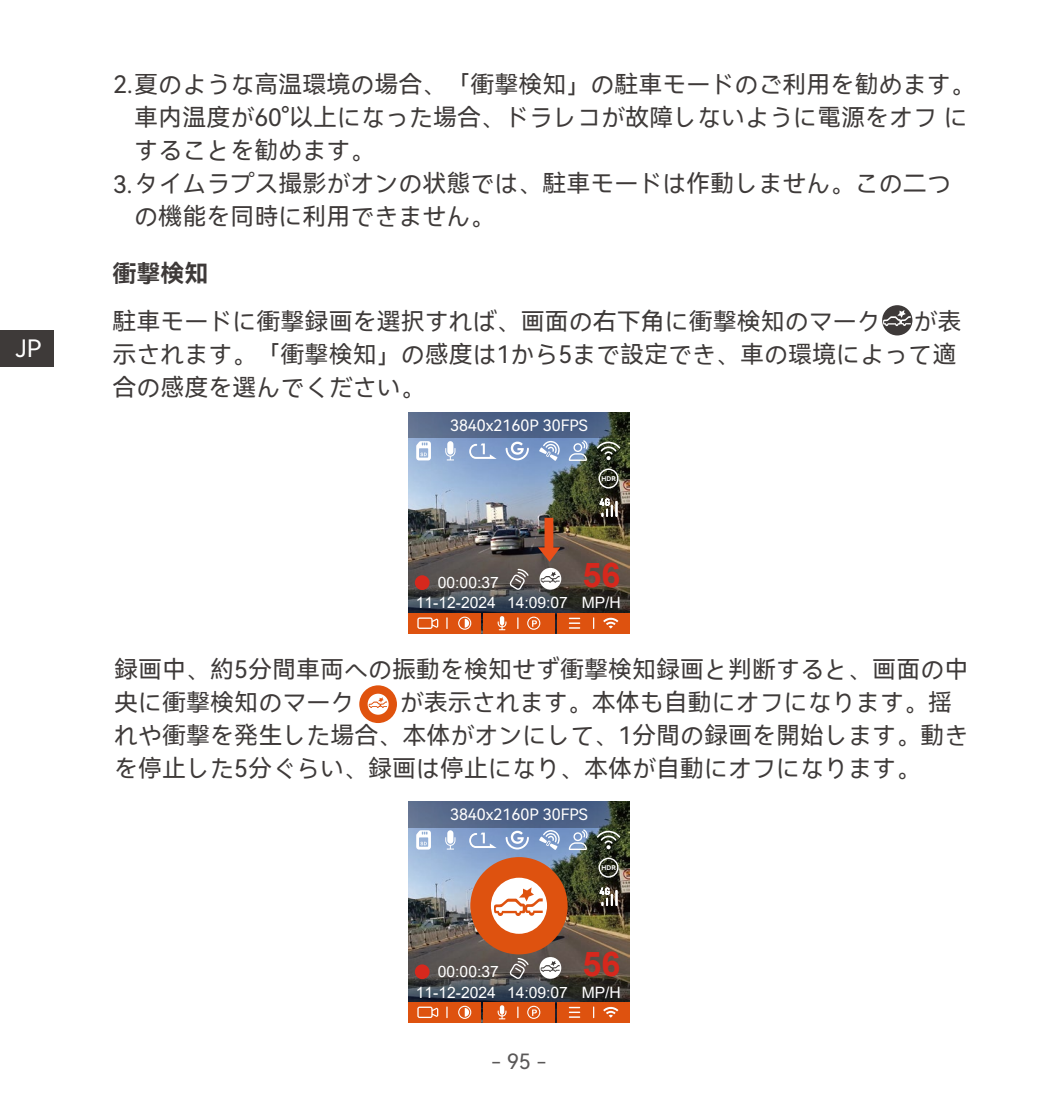
<style>
.page{position:relative;width:1038px;height:1106px;background:#fff}
.page>*{position:absolute;margin:0;border:0;box-sizing:border-box;transform-origin:0 0}
.t1{font:700 34.2px "Arial";color:#d6281d}
.t2{font:24px/33px "Harmony OS Sans SC";color:#3e3a39}
.t3{font:24px "Harmony OS Sans SC Bold";color:#3e3a39}
.t4{font:24px "Harmony OS Sans SC";color:#fff}
.t5{font:21px "Harmony OS Sans SC";color:#5a5858}
.t6{font:15.6px/20.4px "Arial";color:#fff}
.t7{font:15.6px "Harmony OS Sans SC";color:#fff}
.t8{font:6.6px "Harmony OS Sans SC Bold";color:#fff}
</style>
<div class="page">
<div style="left:0;top:330px;width:53px;height:37px;background:#3e3a39"></div>
<div style="left:359px;top:685px;width:38px;height:38px;background:#e0530e;border-radius:50%"></div>
<svg style="left:367px;top:693px;width:21px;height:21px"></svg>
<svg style="left:882px;top:305px;width:30px;height:30px"></svg>
<img style="left:408px;top:438px;width:221px;height:195px">
<div style="left:415px;top:575px;width:14px;height:15px;background:#d6281d;border-radius:7px"></div>
<svg style="left:509px;top:569px;width:19px;height:21px"></svg>
<svg style="left:539px;top:568px;width:22px;height:21px"></svg>
<svg style="left:408px;top:412px;width:221px;height:26px;background:#4b5e7d"></svg>
<div style="left:408px;top:613px;width:72px;height:20px;background:#de520f"></div>
<svg style="left:458px;top:616px;width:13px;height:13px"></svg>
<svg style="left:446px;top:617px;width:1px;height:12px"></svg>
<svg style="left:417px;top:617px;width:21px;height:12px"></svg>
<div style="left:483px;top:613px;width:72px;height:20px;background:#de520f"></div>
<svg style="left:497px;top:616px;width:9px;height:14px"></svg>
<svg style="left:517px;top:617px;width:1px;height:12px"></svg>
<svg style="left:527px;top:616px;width:13px;height:13px"></svg>
<div style="left:557px;top:613px;width:72px;height:20px;background:#de520f"></div>
<svg style="left:593px;top:617px;width:1px;height:12px"></svg>
<svg style="left:569px;top:617px;width:11px;height:11px"></svg>
<svg style="left:603px;top:618px;width:15px;height:10px"></svg>
<svg style="left:416px;top:441px;width:15px;height:19px"></svg>
<svg style="left:597px;top:441px;width:23px;height:19px"></svg>
<svg style="left:568px;top:440px;width:19px;height:21px"></svg>
<svg style="left:539px;top:441px;width:20px;height:20px"></svg>
<svg style="left:505px;top:441px;width:24px;height:19px"></svg>
<svg style="left:469px;top:443px;width:27px;height:16px"></svg>
<div style="left:447px;top:441px;width:6px;height:13px;background:#fff;border-radius:3px"></div>
<svg style="left:445px;top:448px;width:10px;height:12px"></svg>
<div style="left:598px;top:468px;width:20px;height:20px;border:1px solid #fff;border-radius:50%"></div>
<svg style="left:599px;top:498px;width:18px;height:19px"></svg>
<svg style="left:538px;top:518px;width:22px;height:44px"></svg>
<img style="left:408px;top:827px;width:221px;height:195px">
<div style="left:415px;top:964px;width:14px;height:15px;background:#d6281d;border-radius:7px"></div>
<svg style="left:509px;top:958px;width:19px;height:21px"></svg>
<svg style="left:539px;top:957px;width:22px;height:21px"></svg>
<svg style="left:408px;top:801px;width:221px;height:26px;background:#4b5e7d"></svg>
<div style="left:408px;top:1002px;width:72px;height:20px;background:#de520f"></div>
<svg style="left:458px;top:1005px;width:13px;height:13px"></svg>
<svg style="left:446px;top:1006px;width:1px;height:12px"></svg>
<svg style="left:417px;top:1006px;width:21px;height:12px"></svg>
<div style="left:483px;top:1002px;width:72px;height:20px;background:#de520f"></div>
<svg style="left:497px;top:1005px;width:9px;height:14px"></svg>
<svg style="left:517px;top:1006px;width:1px;height:12px"></svg>
<svg style="left:527px;top:1005px;width:13px;height:13px"></svg>
<div style="left:557px;top:1002px;width:72px;height:20px;background:#de520f"></div>
<svg style="left:593px;top:1006px;width:1px;height:12px"></svg>
<svg style="left:569px;top:1006px;width:11px;height:11px"></svg>
<svg style="left:603px;top:1006px;width:15px;height:11px"></svg>
<svg style="left:416px;top:830px;width:15px;height:19px"></svg>
<svg style="left:597px;top:830px;width:23px;height:19px"></svg>
<svg style="left:568px;top:829px;width:19px;height:21px"></svg>
<svg style="left:539px;top:830px;width:20px;height:20px"></svg>
<svg style="left:505px;top:830px;width:24px;height:19px"></svg>
<svg style="left:469px;top:832px;width:27px;height:16px"></svg>
<div style="left:447px;top:830px;width:6px;height:13px;background:#fff;border-radius:3px"></div>
<svg style="left:445px;top:837px;width:10px;height:12px"></svg>
<div style="left:598px;top:857px;width:20px;height:20px;border:1px solid #fff;border-radius:50%"></div>
<svg style="left:599px;top:887px;width:18px;height:19px"></svg>
<div style="left:470px;top:857px;width:97px;height:97px;background:#de520f;border-radius:49px"></div>
<svg style="left:491px;top:877px;width:56px;height:56px"></svg>
<p class="t4" style="left:16px;top:332px;width:27px">JP</p>
<p class="t2" style="left:113px;top:67px;width:862px">2.夏のような高温環境の場合、「衝撃検知」の駐車モードのご利用を勧めます。</p>
<p class="t2" style="left:134px;top:100px;width:835px">車内温度が60°以上になった場合、ドラレコが故障しないように電源をオフ にすることを勧めます。</p>
<p class="t2" style="left:113px;top:166px;width:839px">3.タイムラプス撮影がオンの状態では、駐車モードは作動しません。この二つ</p>
<p class="t2" style="left:134px;top:199px;width:361px">の機能を同時に利用できません。</p>
<p class="t3" style="left:113px;top:257px;width:97px">衝撃検知</p>
<p class="t2" style="left:113px;top:304px;width:770px">駐車モードに衝撃録画を選択すれば、画面の右下角に衝撃検知のマーク</p>
<p class="t2" style="left:113px;top:304px;width:850px;text-indent:800px">が表示されます。「衝撃検知」の感度は1から5まで設定でき、車の環境によって適合の感度を選んでください。</p>
<p class="t7" style="left:450px;top:415px;width:139px">3840x2160P 30FPS</p>
<p class="t8" style="left:601px;top:474px;width:16px">HDR</p>
<p class="t6" style="left:416px;top:572px;width:154px;text-indent:22px">00:00:37<br>11-12-2024 14:09:07</p>
<h1 class="t1" style="left:582px;top:551px;width:39px">56</h1>
<p class="t6" style="left:581px;top:592px;width:41px">MP/H</p>
<p class="t2" style="left:114px;top:652px;width:855px">録画中、約5分間車両への振動を検知せず衝撃検知録画と判断すると、画面の中央に衝撃検知のマーク</p>
<p class="t2" style="left:114px;top:685px;width:855px;text-indent:285px">が表示されます。本体も自動にオフになります。揺れや衝撃を発生した場合、本体がオンにして、1分間の録画を開始します。動きを停止した5分ぐらい、録画は停止になり、本体が自動にオフになります。</p>
<p class="t7" style="left:450px;top:803px;width:139px">3840x2160P 30FPS</p>
<p class="t8" style="left:601px;top:863px;width:16px">HDR</p>
<p class="t6" style="left:416px;top:961px;width:154px;text-indent:22px">00:00:37<br>11-12-2024 14:09:07</p>
<h1 class="t1" style="left:582px;top:940px;width:39px">56</h1>
<p class="t6" style="left:581px;top:981px;width:41px">MP/H</p>
<p class="t5" style="left:491px;top:1047px;width:57px">- 95 -</p>
</div>
